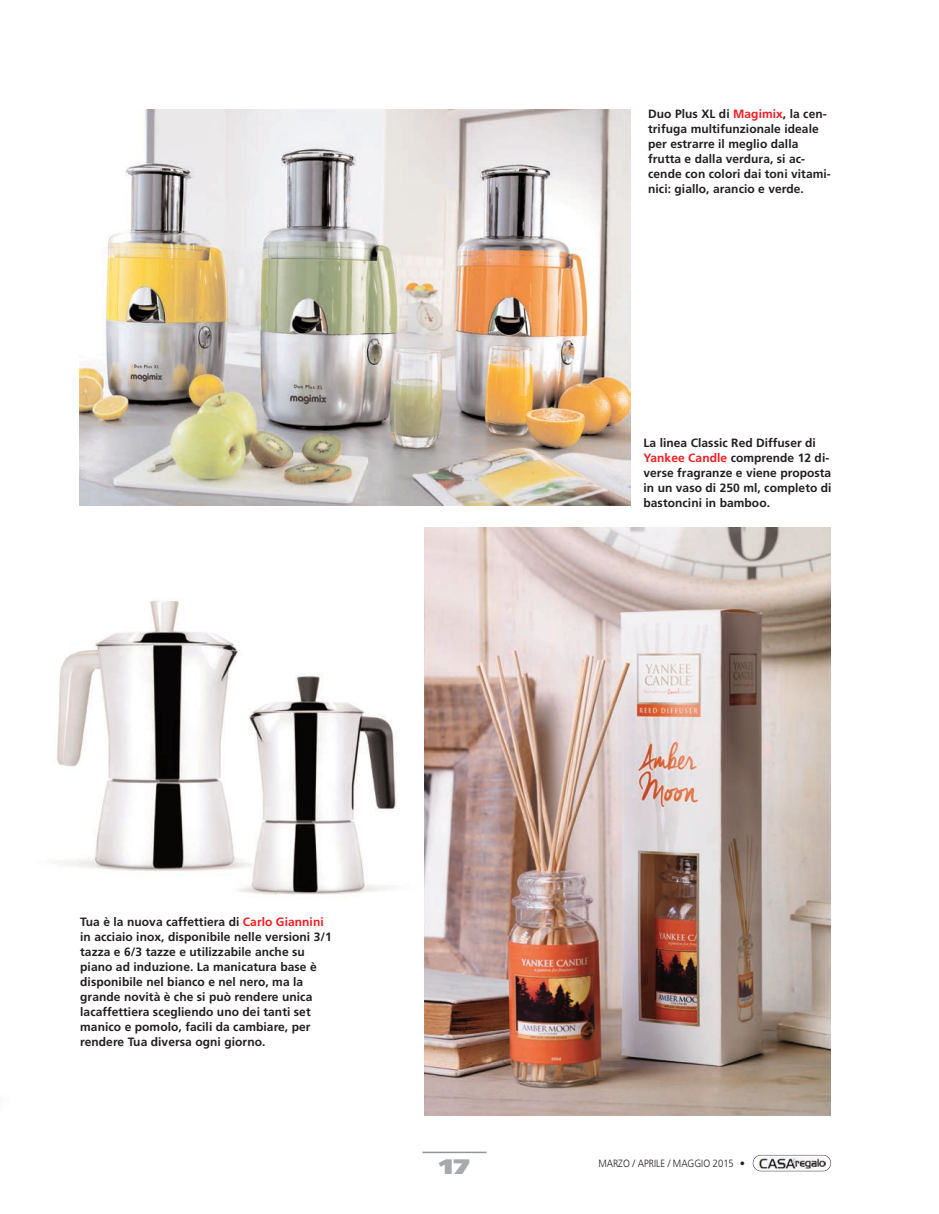
<style>
.page{position:relative;width:939px;height:1214px;background:#fff}
.page>*{position:absolute;margin:0;border:0;box-sizing:border-box;transform-origin:0 0}
.t1{font:900 21px "Frutiger";color:#a8a9ad;scale:1.3 1}
.t2{font:700 12px/15px "Frutiger";letter-spacing:.005em;color:#231f20}
.t3{font:300 10.5px "Frutiger";color:#231f20;scale:.9 1}
.s1{color:#ee1d23}
</style>
<div class="page">
<img style="left:57px;top:600px;width:340px;height:295px">
<div style="left:752px;top:1155px;width:79px;height:16px;border:1px solid #231f20;border-radius:8px"></div>
<img style="left:758px;top:1157px;width:67px;height:12px">
<hr style="left:422px;top:1151px;width:64px;height:2px;background:#939598">
<img style="left:80px;top:109px;width:550px;height:397px">
<img style="left:424px;top:527px;width:406px;height:589px">
<p class="t2" style="left:648px;top:108px;width:184px">Duo Plus XL di <span class="s1">Magimix</span>, la cen&shy;trifuga multifunzionale ideale per estrarre il meglio dalla frutta e dalla verdura, si ac&shy;cende con colori dai toni vitami&shy;nici: giallo, arancio e verde.</p>
<p class="t2" style="left:643px;top:436px;width:189px">La linea Classic Red Diffuser di<br><span class="s1">Yankee Candle</span> comprende 12 di&shy;verse fragranze e viene proposta in un vaso di 250 ml, completo di bastoncini in bamboo.</p>
<p class="t2" style="left:80px;top:914px;width:253px">Tua è la nuova caffettiera di <span class="s1">Carlo Giannini </span>in acciaio inox, disponibile nelle versioni 3/1 tazza e 6/3 tazze e utilizzabile anche su piano ad induzione. La manicatura base è disponibile nel bianco e nel nero, ma la grande novità è che si può rendere unica lacaffettiera scegliendo uno dei tanti set manico e pomolo, facili da cambiare, per rendere Tua diversa ogni giorno.</p>
<h1 class="t1" style="left:439px;top:1158px;width:25px">17</h1>
<p class="t3" style="left:598px;top:1158px;width:164px">MARZO / APRILE / MAGGIO 2015 •</p>
</div>
